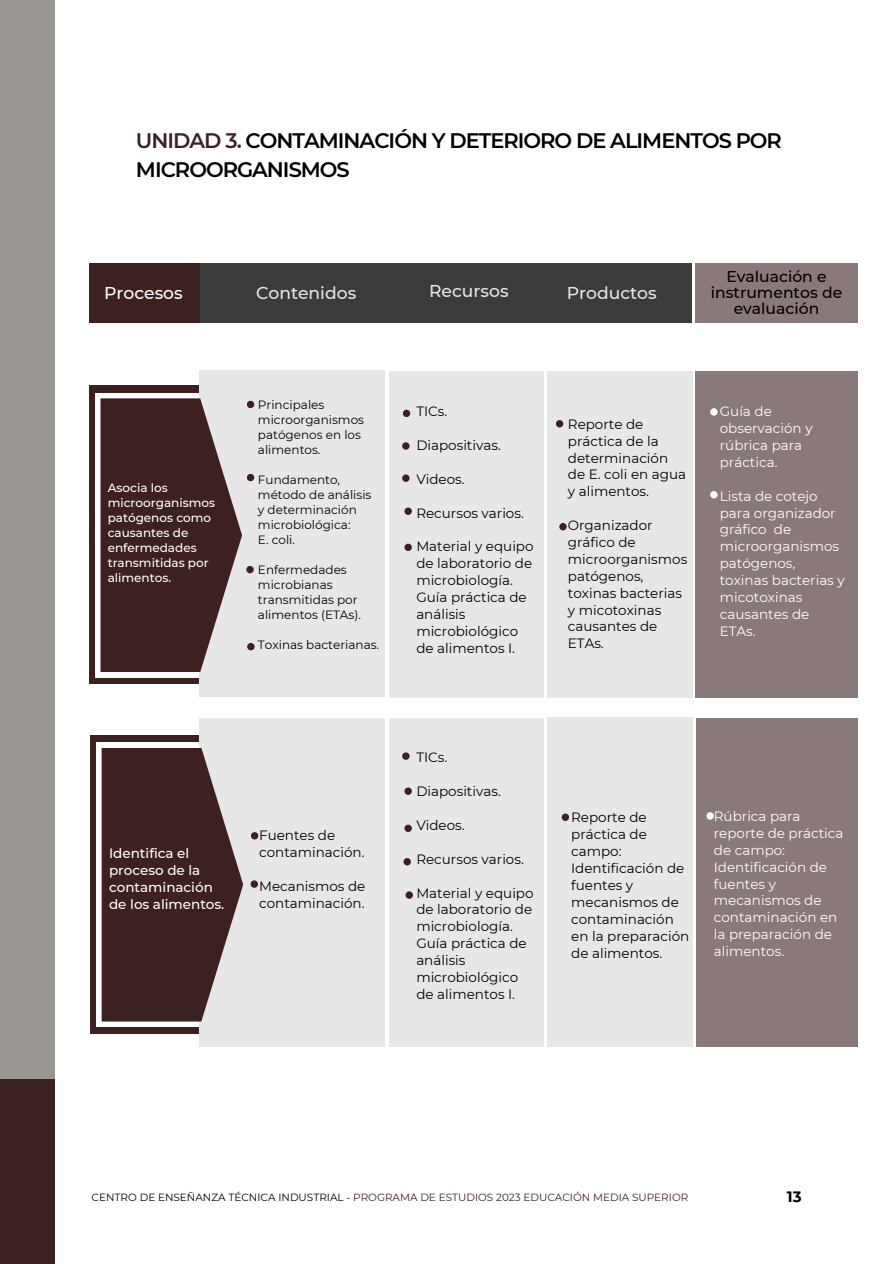
<style>
.page{position:relative;width:894px;height:1264px;background:#fff}
.page>*{position:absolute;margin:0;border:0;box-sizing:border-box;transform-origin:0 0}
.t1{font:600 21px/29.2px "Montserrat";letter-spacing:-.05em;color:#000}
.t2{font:500 17.1px "Montserrat";color:#e8e7e7}
.t3{font:500 17.1px "Montserrat";color:#fff}
.t4{font:500 15.6px/15.8px "Montserrat";color:#000;text-align:center}
.t5{font:700 15px "Montserrat";color:#000}
.t6{font:13.5px/16.8px "Montserrat";color:#000}
.t7{font:13.5px/16.8px "Montserrat";color:#fff}
.t8{font:500 13.5px/16.8px "Montserrat";color:#fff}
.t9{font:12px/15px "Montserrat";color:#000}
.t10{font:500 12px/15px "Montserrat";color:#fff}
.t11{font:10.5px "Montserrat";color:#3d2020}
.s1{color:#3d2020}
.s2{color:#000}
</style>
<div class="page">
<div style="left:0;top:0;width:55px;height:1078px;background:#9a9692"></div>
<div style="left:0;top:1078px;width:55px;height:185px;background:#3d2020"></div>
<div style="left:89px;top:264px;width:602px;height:59px;background:#3b3b39"></div>
<div style="left:89px;top:264px;width:110px;height:59px;background:#3d2020"></div>
<div style="left:695px;top:264px;width:162px;height:59px;background:#8a7979"></div>
<div style="left:89px;top:386px;width:111px;height:298px;background:#3d2020"></div>
<div style="left:95px;top:393px;width:583px;height:284px;background:#fff"></div>
<div style="left:200px;top:371px;width:185px;height:326px;background:#e8e7e7"></div>
<div style="left:389px;top:371px;width:154px;height:326px;background:#e8e7e7"></div>
<div style="left:547px;top:371px;width:145px;height:327px;background:#e8e7e7"></div>
<svg style="left:100px;top:398px;width:142px;height:274px;background:#573e3e"></svg>
<div style="left:695px;top:371px;width:162px;height:327px;background:#8a7979"></div>
<svg style="left:402px;top:409px;width:8px;height:8px"></svg>
<div style="left:246px;top:566px;width:8px;height:7px;background:#3d2020;border-radius:50%"></div>
<div style="left:710px;top:408px;width:7px;height:7px;background:#fff;border-radius:50%"></div>
<div style="left:247px;top:643px;width:7px;height:7px;background:#3d2020;border-radius:50%"></div>
<div style="left:555px;top:420px;width:8px;height:7px;background:#3d2020;border-radius:50%"></div>
<div style="left:404px;top:543px;width:8px;height:8px;background:#3d2020;border-radius:50%"></div>
<div style="left:559px;top:523px;width:7px;height:7px;background:#3d2020;border-radius:50%"></div>
<div style="left:710px;top:491px;width:7px;height:7px;background:#fff;border-radius:50%"></div>
<div style="left:90px;top:735px;width:111px;height:298px;background:#3d2020"></div>
<div style="left:96px;top:742px;width:583px;height:284px;background:#fff"></div>
<div style="left:200px;top:717px;width:185px;height:329px;background:#e8e7e7"></div>
<div style="left:389px;top:718px;width:154px;height:328px;background:#e8e7e7"></div>
<div style="left:547px;top:717px;width:145px;height:329px;background:#e8e7e7"></div>
<svg style="left:102px;top:748px;width:141px;height:273px;background:#543b3b"></svg>
<div style="left:696px;top:717px;width:161px;height:329px;background:#8a7979"></div>
<div style="left:404px;top:824px;width:8px;height:8px;background:#3d2020;border-radius:50%"></div>
<div style="left:251px;top:832px;width:7px;height:7px;background:#3d2020;border-radius:50%"></div>
<div style="left:706px;top:812px;width:7px;height:7px;background:#fff;border-radius:50%"></div>
<div style="left:561px;top:813px;width:8px;height:8px;background:#3d2020;border-radius:50%"></div>
<div style="left:250px;top:880px;width:8px;height:7px;background:#3d2020;border-radius:50%"></div>
<div style="left:403px;top:858px;width:8px;height:7px;background:#3d2020;border-radius:50%"></div>
<div style="left:247px;top:401px;width:7px;height:7px;background:#3d2020;border-radius:50%"></div>
<div style="left:247px;top:474px;width:7px;height:7px;background:#3d2020;border-radius:50%"></div>
<div style="left:402px;top:442px;width:7px;height:7px;background:#3d2020;border-radius:50%"></div>
<div style="left:402px;top:474px;width:7px;height:8px;background:#3d2020;border-radius:50%"></div>
<div style="left:404px;top:507px;width:8px;height:8px;background:#3d2020;border-radius:50%"></div>
<div style="left:402px;top:752px;width:7px;height:7px;background:#3d2020;border-radius:50%"></div>
<div style="left:404px;top:787px;width:8px;height:8px;background:#3d2020;border-radius:50%"></div>
<div style="left:405px;top:891px;width:8px;height:7px;background:#3d2020;border-radius:50%"></div>
<h6 class="t1" style="left:136px;top:125px;width:647px"><span class="s1">UNIDAD 3.</span> CONTAMINACIÓN Y DETERIORO DE ALIMENTOS POR<br>MICROORGANISMOS</h6>
<h2 class="t3" style="left:104px;top:283px;width:80px">Procesos</h2>
<h2 class="t2" style="left:256px;top:283px;width:102px">Contenidos</h2>
<h2 class="t2" style="left:429px;top:280px;width:81px">Recursos</h2>
<h2 class="t2" style="left:566px;top:283px;width:91px">Productos</h2>
<h6 class="t4" style="left:710px;top:269px;width:133px">Evaluación e instrumentos de evaluación</h6>
<h6 class="t10" style="left:108px;top:480px;width:109px">Asocia los microorganismos patógenos como causantes de enfermedades transmitidas por alimentos.</h6>
<h6 class="t9" style="left:258px;top:397px;width:108px">Principales microorganismos patógenos en los alimentos.</h6>
<h4 class="t9" style="left:258px;top:472px;width:115px">Fundamento, método de análisis y determinación microbiológica:<br>E. coli.</h4>
<h4 class="t9" style="left:258px;top:562px;width:104px">Enfermedades microbianas transmitidas por alimentos (ETAs).</h4>
<h4 class="t9" style="left:258px;top:637px;width:123px">Toxinas bacterianas.</h4>
<h5 class="t6" style="left:416px;top:403px;width:32px">TICs.</h5>
<h4 class="t6" style="left:416px;top:437px;width:86px">Diapositivas.</h4>
<h4 class="t6" style="left:416px;top:470px;width:50px">Videos.</h4>
<h4 class="t6" style="left:416px;top:504px;width:109px">Recursos varios.</h4>
<h4 class="t6" style="left:416px;top:538px;width:119px">Material y equipo de laboratorio de microbiología.<br>Guía práctica de análisis microbiológico de alimentos I.</h4>
<h4 class="t6" style="left:567px;top:415px;width:120px">Reporte de práctica de la determinación de E. coli en agua y alimentos.</h4>
<h4 class="t6" style="left:567px;top:517px;width:121px">Organizador gráfico de microorganismos patógenos, toxinas bacterias y micotoxinas causantes de<br>ETAs.</h4>
<h4 class="t7" style="left:719px;top:403px;width:94px">Guía de observación y rúbrica para práctica.</h4>
<h4 class="t7" style="left:719px;top:487px;width:126px">Lista de cotejo para organizador gráfico de microorganismos patógenos, toxinas bacterias y micotoxinas causantes de<br>ETAs.</h4>
<h4 class="t8" style="left:109px;top:845px;width:117px">Identifica el proceso de la contaminación de los alimentos.</h4>
<h4 class="t6" style="left:259px;top:826px;width:107px">Fuentes de contaminación.</h4>
<h4 class="t6" style="left:259px;top:877px;width:108px">Mecanismos de contaminación.</h4>
<h4 class="t6" style="left:416px;top:749px;width:32px">TICs.</h4>
<h3 class="t6" style="left:416px;top:783px;width:86px">Diapositivas.</h3>
<h4 class="t6" style="left:416px;top:816px;width:50px">Videos.</h4>
<p class="t6" style="left:416px;top:850px;width:109px">Recursos varios.</p>
<p class="t6" style="left:416px;top:884px;width:119px">Material y equipo de laboratorio de microbiología.<br>Guía práctica de análisis microbiológico de alimentos I.</p>
<h4 class="t6" style="left:571px;top:809px;width:120px">Reporte de práctica de campo:<br>Identificación de fuentes y mecanismos de contaminación en la preparación de alimentos.</h4>
<h4 class="t7" style="left:713px;top:807px;width:131px">Rúbrica para reporte de práctica de campo:<br>Identificación de fuentes y mecanismos de contaminación en la preparación de alimentos.</h4>
<h1 class="t11" style="left:92px;top:1191px;width:598px"><span class="s2">CENTRO DE ENSEÑANZA TÉCNICA INDUSTRIAL -</span> PROGRAMA DE ESTUDIOS 2023 EDUCACIÓN MEDIA SUPERIOR</h1>
<h2 class="t5" style="left:786px;top:1187px;width:16px">13</h2>
</div>
